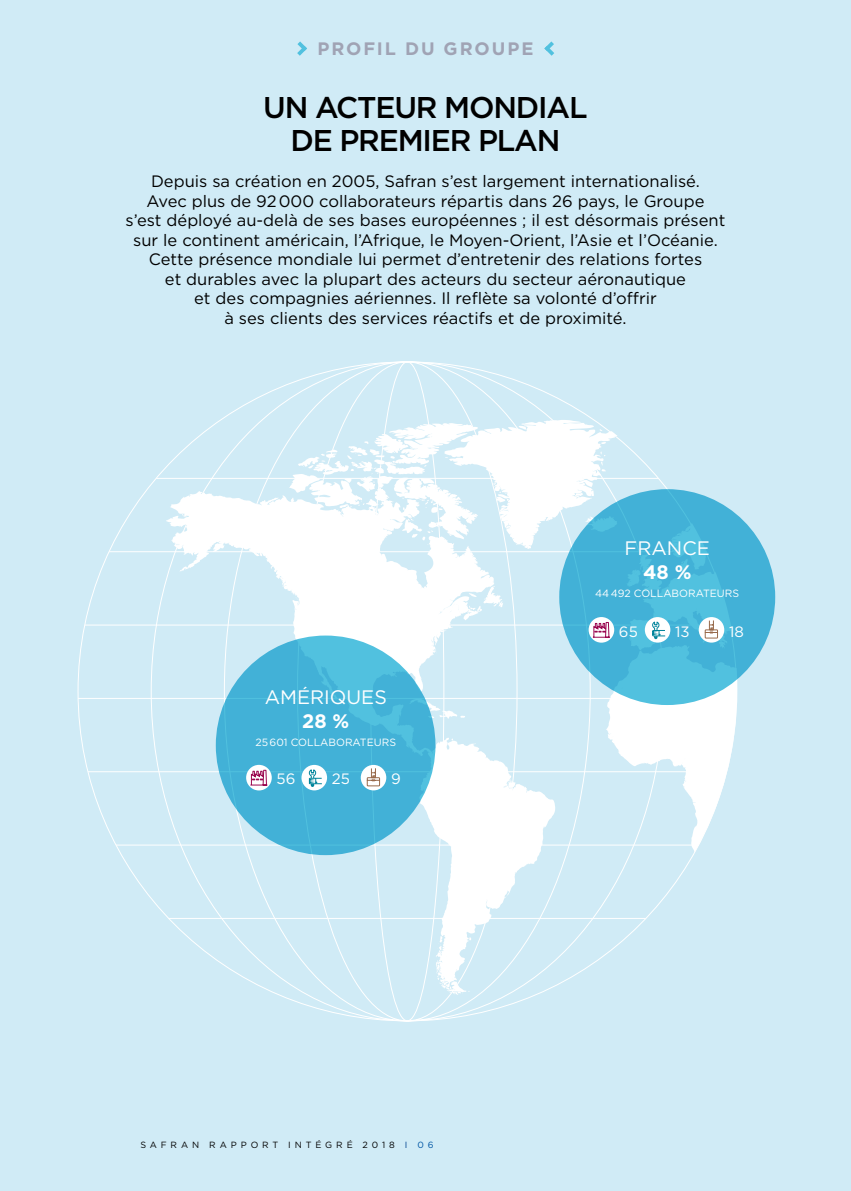
<style>
.page{position:relative;width:851px;height:1191px;background:#fff}
.page>*{position:absolute;margin:0;border:0;box-sizing:border-box;transform-origin:0 0}
.t1{font:500 30px/33px "Gotham";letter-spacing:-.04em;color:#000;text-align:center}
.t2{font:19.5px "Gotham";color:#fff}
.t3{font:700 19.5px "Gotham";color:#fff}
.t4{font:700 18px "Gotham";letter-spacing:.105em;color:#a0a3b4}
.t5{font:16.5px/19.5px "Gotham";color:#000;text-align:center}
.t6{font:15px "Gotham";color:#fff}
.t7{font:10.5px "Gotham";color:#fff}
.t8{font:9px "Gotham";letter-spacing:.43em;color:#000}
.s1{color:#014491}
.s2{color:#0056a4}
</style>
<div class="page">
<div style="left:0;top:0;width:850px;height:1191px;background:#d0ebf6"></div>
<svg style="left:150px;top:361px;width:445px;height:660px"></svg>
<svg style="left:164px;top:420px;width:573px;height:575px"></svg>
<div style="left:216px;top:635px;width:219px;height:220px;background:linear-gradient(to right,#43b1d7,#47b6da);border-radius:50%"></div>
<div style="left:246px;top:765px;width:26px;height:25px;background:#fff;border-radius:50%"></div>
<svg style="left:250px;top:740px;width:18px;height:70px"></svg>
<div style="left:361px;top:765px;width:25px;height:25px;background:#fff;border-radius:50%"></div>
<svg style="left:367px;top:768px;width:13px;height:18px"></svg>
<div style="left:301px;top:765px;width:26px;height:25px;background:#fff;border-radius:50%"></div>
<svg style="left:309px;top:769px;width:13px;height:18px"></svg>
<div style="left:559px;top:489px;width:216px;height:216px;background:linear-gradient(to right,#47b5d9,#46b6d9);border-radius:50%"></div>
<svg style="left:588px;top:617px;width:26px;height:25px"></svg>
<svg style="left:592px;top:593px;width:18px;height:69px"></svg>
<svg style="left:698px;top:617px;width:26px;height:25px"></svg>
<svg style="left:704px;top:620px;width:13px;height:18px"></svg>
<div style="left:644px;top:617px;width:26px;height:25px;background:#fff;border-radius:50%"></div>
<svg style="left:652px;top:621px;width:13px;height:18px"></svg>
<svg style="left:297px;top:41px;width:10px;height:15px"></svg>
<svg style="left:544px;top:41px;width:10px;height:15px"></svg>
<p class="t4" style="left:317px;top:38px;width:217px">PROFIL DU GROUPE</p>
<h1 class="t1" style="left:263px;top:90px;width:326px">UN ACTEUR MONDIAL<br>DE PREMIER PLAN</h1>
<p class="t5" style="left:125px;top:171px;width:601px">Depuis sa création en 2005, Safran s’est largement internationalisé.<br>Avec plus de 92 000 collaborateurs répartis dans 26 pays, le Groupe<br>s’est déployé au-delà de ses bases européennes ; il est désormais présent sur le continent américain, l’Afrique, le Moyen-Orient, l’Asie et l’Océanie.<br>Cette présence mondiale lui permet d’entretenir des relations fortes<br>et durables avec la plupart des acteurs du secteur aéronautique<br>et des compagnies aériennes. Il reflète sa volonté d’offrir<br>à ses clients des services réactifs et de proximité.</p>
<p class="t2" style="left:624px;top:536px;width:87px">FRANCE</p>
<p class="t3" style="left:643px;top:561px;width:50px">48 %</p>
<p class="t7" style="left:595px;top:586px;width:145px">44 492 COLLABORATEURS</p>
<p class="t2" style="left:264px;top:685px;width:124px">AMÉRIQUES</p>
<p class="t3" style="left:302px;top:710px;width:49px">28 %</p>
<p class="t7" style="left:255px;top:735px;width:142px">25 601 COLLABORATEURS</p>
<p class="t6" style="left:276px;top:769px;width:20px">56</p>
<p class="t6" style="left:332px;top:769px;width:20px">25</p>
<p class="t6" style="left:391px;top:769px;width:11px">9</p>
<p class="t8" style="left:140px;top:1138px;width:295px">SAFRAN RAPPORT INTÉGRÉ 2018 <span class="s1">I</span> <span class="s2">06</span></p>
<p class="t6" style="left:619px;top:621px;width:20px">65</p>
<p class="t6" style="left:675px;top:621px;width:16px">13</p>
<p class="t6" style="left:728px;top:621px;width:16px">18</p>
</div>
